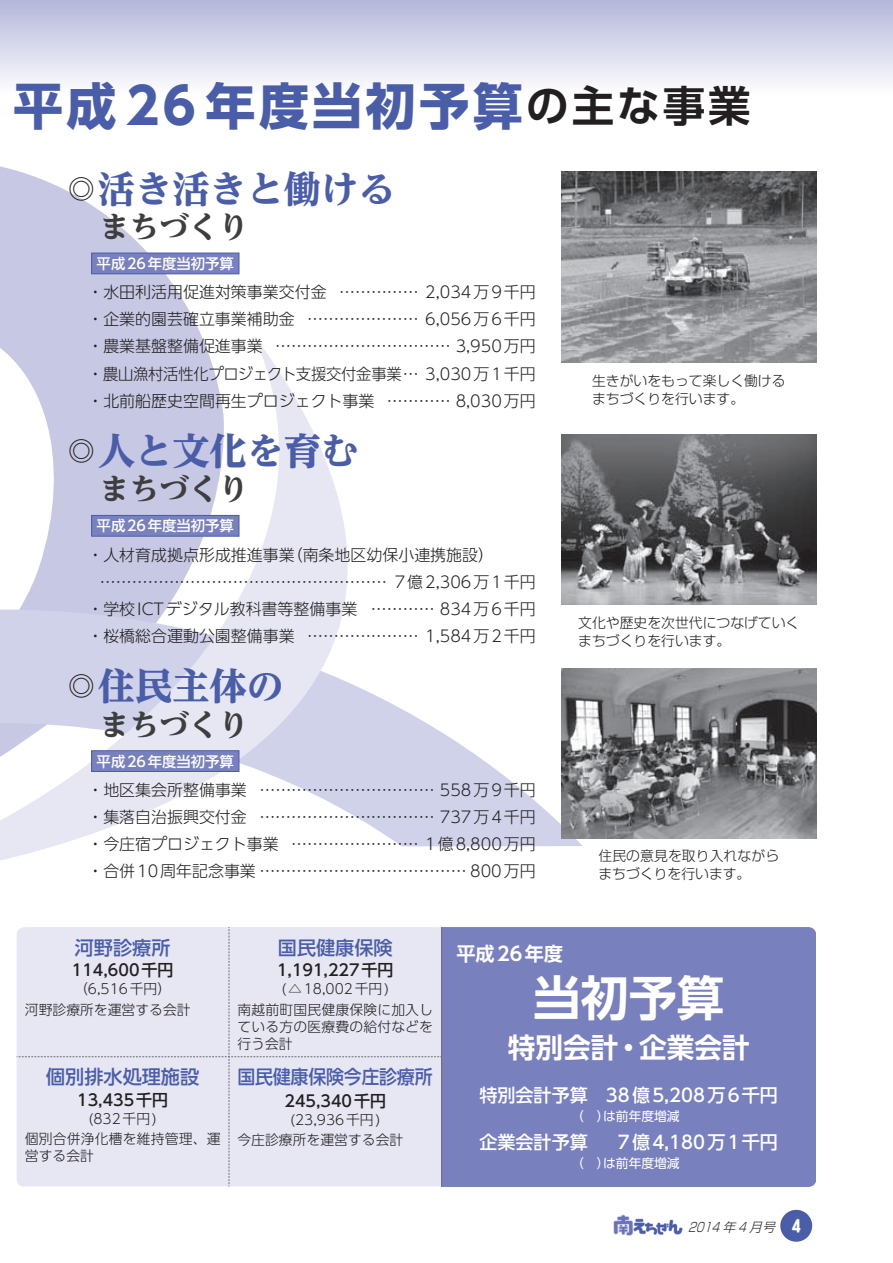
<style>
.page{position:relative;width:893px;height:1263px;background:#fff}
.page>*{position:absolute;margin:0;border:0;box-sizing:border-box;transform-origin:0 0}
.t1{font:700 49.95px "UD Shin Go Pr 6";letter-spacing:.07em;color:#4a5da9}
.t2{font:700 47.85px "UD Shin Go Pr 6 De";color:#fff}
.t3{font:800 37.2px "UD Reimin Pr 6";color:#4a5da9}
.t4{font:800 29.7px "UD Reimin Pr 6";color:#3e3e3f}
.t5{font:700 27.6px "UD Shin Go Pr 6 De";color:#fff}
.t6{font:800 26.55px "UD Reimin Pr 6";color:#231f20}
.t7{font:500 19.2px "UD Shin Go Pr 6";color:#4a5da9}
.t8{font:500 19.2px "UD Shin Go Pr 6";color:#4a5da9;scale:.94 1}
.t9{font:700 19.2px "UD Shin Go Pr 6 De";color:#fff}
.t10{font:500 18px "UD Shin Go Pr 6";color:#fff}
.t11{font:500 18px "UD Shin Go Pr 6";letter-spacing:.125em;color:#fff}
.t12{font:18px "DF Maru Gothic SB WIN RKSJ H";color:#fff}
.t13{font:300 15.9px/27.2px "UD Shin Go Pr 6";color:#231f20}
.t14{font:500 15.9px "UD Shin Go Pr 6";color:#231f20}
.t15{font:300 15.9px "UD Shin Go Pr 6";letter-spacing:.125em;color:#231f20}
.t16{font:500 14.4px "UD Shin Go Pr 6";color:#fff}
.t17{font:300 13.8px/20.2px "UD Shin Go Pr 6";color:#231f20}
.t18{font:300 13.8px/18.1px "Shin Go Pro";color:#231f20}
.t19{font:12.75px "UD Shin Go Pr 6";color:#fff}
.t20{font:italic 300 12.75px "Shin Go Pro";color:#231f20;scale:.8 1}
.s1{font-family:"UD Shin Go Pr 6 De";font-size:42.45px;color:#231f20}
</style>
<div class="page">
<svg style="left:0;top:166px;width:240px;height:168px;fill:#c7c8e4"></svg>
<svg style="left:546px;top:811px;width:37px;height:35px"></svg>
<svg style="left:0;top:334px;width:546px;height:527px"></svg>
<div style="left:780px;top:1210px;width:32px;height:32px;background:#4a5da9;border-radius:50%"></div>
<svg style="left:613px;top:1214px;width:70px;height:22px"></svg>
<div style="left:0;top:0;width:893px;height:94px;background:linear-gradient(to bottom,#b4b6da,#fdfdfe)"></div>
<hr style="left:0;top:0;width:1px;height:94px;background:#aaadd6">
<div style="left:92px;top:253px;width:147px;height:21px;background:#7980be"></div>
<div style="left:92px;top:515px;width:147px;height:21px;background:#7980be"></div>
<div style="left:92px;top:751px;width:147px;height:20px;background:#7980be"></div>
<img style="left:561px;top:171px;width:255px;height:192px">
<img style="left:561px;top:435px;width:255px;height:170px">
<div style="left:442px;top:927px;width:374px;height:259px;background:#7980be"></div>
<hr style="left:441px;top:927px;width:1px;height:130px;background:#6c6d70">
<hr style="left:441px;top:1057px;width:1px;height:129px;background:#6c6d70">
<div style="left:16px;top:927px;width:425px;height:259px;background:#e7e7f3"></div>
<img style="left:561px;top:668px;width:255px;height:170px">
<h1 class="t1" style="left:13px;top:65px;width:739px">平成 26年度当初予算<span class="s1">の主な事業</span></h1>
<h3 class="t3" style="left:98px;top:158px;width:299px">活き活きと働ける</h3>
<h3 class="t6" style="left:68px;top:167px;width:28px">◎</h3>
<h3 class="t4" style="left:100px;top:202px;width:150px">まちづくり</h3>
<p class="t16" style="left:97px;top:252px;width:139px">平成26年度当初予算</p>
<p class="t13" style="left:307px;top:278px;width:230px;text-indent:-220px">・水田利活用促進対策事業交付金<br>………………… 6,056 万6千円</p>
<p class="t13" style="left:339px;top:278px;width:198px">…………… 2,034 万9千円</p>
<p class="t13" style="left:275px;top:305px;width:262px;text-indent:-188px">・企業的園芸確立事業補助金<br>…………………………… 3,950 万円</p>
<p class="t13" style="left:87px;top:332px;width:177px">・農業基盤整備促進事業</p>
<p class="t13" style="left:87px;top:359px;width:450px">・農山漁村活性化プロジェクト支援交付金事業… 3,030万1千円</p>
<p class="t13" style="left:387px;top:386px;width:150px">………… 8,030 万円</p>
<p class="t13" style="left:87px;top:386px;width:289px">・北前船歴史空間再生プロジェクト事業</p>
<h3 class="t3" style="left:98px;top:420px;width:262px">人と文化を育む</h3>
<h3 class="t6" style="left:68px;top:429px;width:28px">◎</h3>
<h3 class="t4" style="left:100px;top:464px;width:150px">まちづくり</h3>
<p class="t16" style="left:97px;top:514px;width:139px">平成26年度当初予算</p>
<p class="t13" style="left:287px;top:540px;width:209px">（南条地区幼保小連携施設(</p>
<p class="t13" style="left:87px;top:540px;width:209px">・人材育成拠点形成推進事業</p>
<p class="t15" style="left:395px;top:569px;width:142px">7億2,306万1千円</p>
<p class="t13" style="left:371px;top:567px;width:166px;text-indent:-271px">………………………………………………<br>………… 834 万6千円</p>
<p class="t13" style="left:307px;top:595px;width:230px;text-indent:-220px">・学校ICTデジタル教科書等整備事業<br>………………… 1,584 万2千円</p>
<p class="t13" style="left:87px;top:622px;width:209px">・桜橋総合運動公園整備事業</p>
<h3 class="t3" style="left:98px;top:655px;width:188px">住民主体の</h3>
<h3 class="t6" style="left:68px;top:664px;width:28px">◎</h3>
<h3 class="t4" style="left:100px;top:700px;width:150px">まちづくり</h3>
<p class="t16" style="left:97px;top:749px;width:139px">平成26年度当初予算</p>
<p class="t13" style="left:87px;top:776px;width:161px">・地区集会所整備事業</p>
<p class="t13" style="left:87px;top:803px;width:161px">・集落自治振興交付金</p>
<p class="t13" style="left:259px;top:776px;width:278px">…………………………… 558 万9千円</p>
<p class="t13" style="left:259px;top:803px;width:278px">…………………………… 737 万4千円</p>
<p class="t13" style="left:87px;top:830px;width:450px">・今庄宿プロジェクト事業<br>・合併10周年記念事業 ………………………………… 800 万円</p>
<p class="t13" style="left:291px;top:830px;width:246px">…………………… 1 億8,800万円</p>
<p class="t18" style="left:592px;top:370px;width:195px">生きがいをもって楽しく働けるまちづくりを行います。</p>
<p class="t18" style="left:578px;top:612px;width:223px">文化や歴史を次世代につなげていくまちづくりを行います。</p>
<p class="t18" style="left:598px;top:845px;width:182px">住民の意見を取り入れながらまちづくりを行います。</p>
<p class="t7" style="left:75px;top:932px;width:97px">河野診療所</p>
<p class="t14" style="left:72px;top:957px;width:103px">114,600千円</p>
<p class="t17" style="left:25px;top:979px;width:167px;text-indent:49px">（6,516千円(<br>河野診療所を運営する会計</p>
<p class="t7" style="left:46px;top:1061px;width:155px">個別排水処理施設</p>
<p class="t14" style="left:77px;top:1087px;width:92px">13,435千円</p>
<p class="t17" style="left:25px;top:1108px;width:197px;text-align:center">(832千円(<br>個別合併浄化槽を維持管理、運</p>
<p class="t17" style="left:25px;top:1145px;width:71px">営する会計</p>
<p class="t7" style="left:278px;top:932px;width:116px">国民健康保険</p>
<p class="t14" style="left:277px;top:957px;width:118px">1,191,227千円</p>
<p class="t17" style="left:237px;top:979px;width:197px;text-align:center">(△18,002千円(<br>南越前町国民健康保険に加入し</p>
<p class="t17" style="left:237px;top:1017px;width:197px;line-height:17px">ている方の医療費の給付などを行う会計</p>
<p class="t8" style="left:238px;top:1061px;width:209px">国民健康保険今庄診療所</p>
<p class="t14" style="left:285px;top:1088px;width:103px">245,340千円</p>
<p class="t17" style="left:237px;top:1109px;width:167px;text-indent:53px">(23,936千円(<br>今庄診療所を運営する会計</p>
<p class="t9" style="left:456px;top:938px;width:108px">平成26年度</p>
<h2 class="t2" style="left:533px;top:959px;width:193px">当初予算</h2>
<h3 class="t5" style="left:508px;top:1025px;width:243px">特別会計・企業会計</h3>
<p class="t10" style="left:479px;top:1081px;width:300px">特別会計予算　38億5,208万6千円</p>
<p class="t19" style="left:603px;top:1106px;width:78px">は前年度増減</p>
<p class="t19" style="left:571px;top:1106px;width:40px">（　）</p>
<p class="t10" style="left:479px;top:1128px;width:128px">企業会計予算　</p>
<p class="t19" style="left:603px;top:1153px;width:78px">は前年度増減</p>
<p class="t11" style="left:618px;top:1128px;width:162px">7億4,180万1千円</p>
<p class="t19" style="left:571px;top:1153px;width:40px">（　）</p>
<p class="t20" style="left:688px;top:1216px;width:116px">2014年 4 月号</p>
<p class="t12" style="left:792px;top:1217px;width:11px">4</p>
</div>
